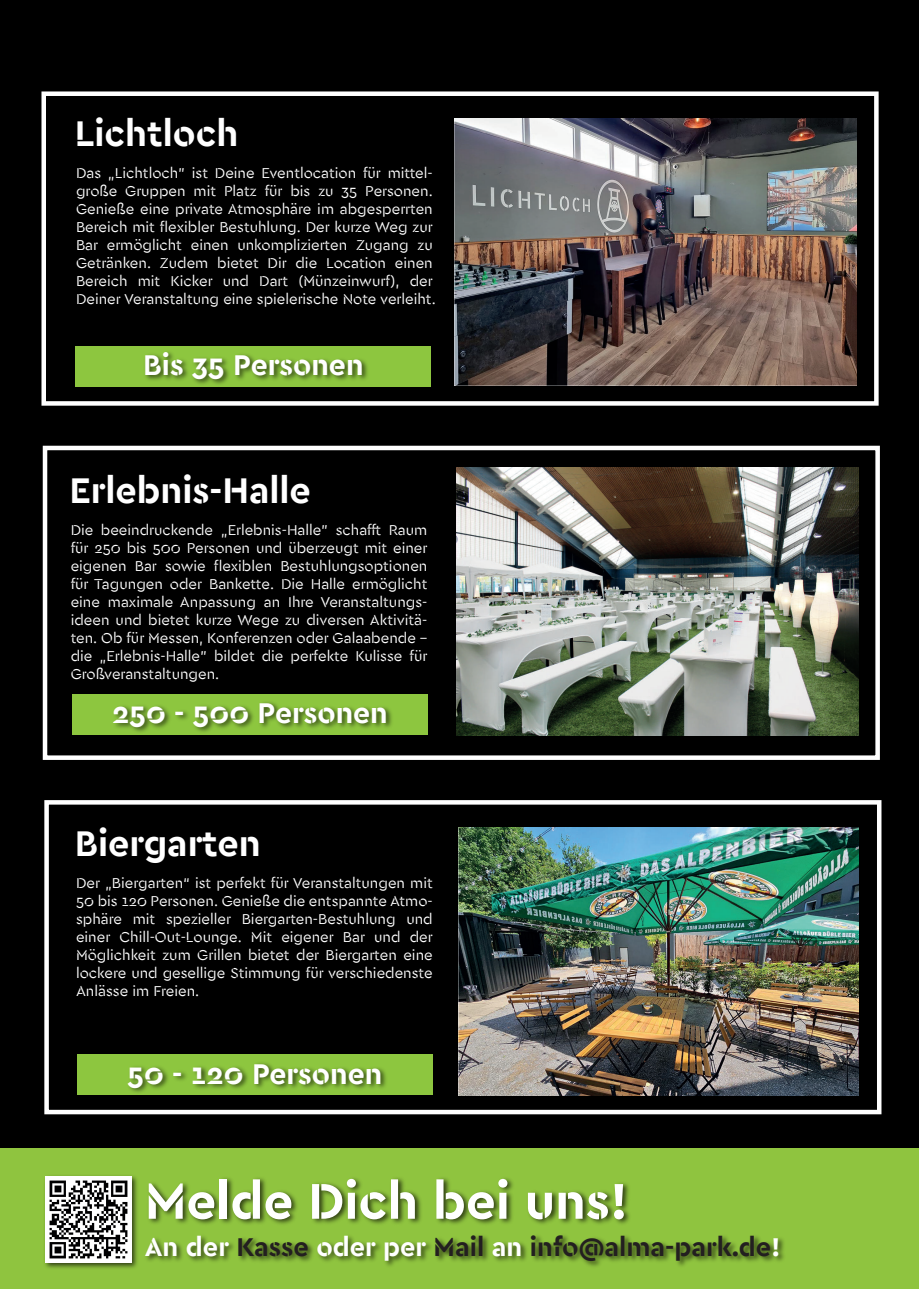
<style>
.page{position:relative;width:919px;height:1289px;background:#fff}
.page>*{position:absolute;margin:0;border:0;box-sizing:border-box;transform-origin:0 0}
.t1{font:700 52.5px "Cera Stencil PRO";color:#fff}
.t2{font:700 37.5px "Cera Stencil PRO";color:#fff}
.t3{font:700 30px "Cera Stencil PRO";color:#fff}
.t4{font:700 27px "Cera Stencil PRO";color:#231f20}
.t5{font:15px/18px "Cera Stencil";color:#fff;text-align:justify}
.s1{color:#fff}
</style>
<div class="page">
<div style="left:0;top:0;width:918px;height:1244px;background:#000"></div>
<div style="left:43px;top:446px;width:836px;height:314px;border:5px solid #fff"></div>
<div style="left:44px;top:800px;width:837px;height:314px;border:5px solid #fff"></div>
<div style="left:41px;top:91px;width:837px;height:314px;border:5px solid #fff"></div>
<img style="left:456px;top:467px;width:402px;height:268px">
<img style="left:459px;top:827px;width:399px;height:268px">
<img style="left:454px;top:118px;width:402px;height:268px">
<div style="left:0;top:1148px;width:918px;height:140px;background:#8fc43f"></div>
<img style="left:146px;top:1178px;width:638px;height:89px">
<img style="left:44px;top:1175px;width:94px;height:94px">
<img style="left:45px;top:1176px;width:86px;height:86px">
<img style="left:73px;top:346px;width:367px;height:60px">
<img style="left:69px;top:694px;width:368px;height:66px">
<img style="left:74px;top:1054px;width:368px;height:61px">
<h2 class="t2" style="left:75px;top:117px;width:165px">Lichtloch</h2>
<p class="t5" style="left:76px;top:165px;width:361px;text-align:left">Das „Lichtloch" ist Deine Eventlocation für mittel&shy;große Gruppen mit Platz für bis zu 35 Personen.<br>Genieße eine private Atmosphäre im abgesperrten Bereich mit flexibler Bestuhlung. Der kurze Weg zur Bar ermöglicht einen unkomplizierten Zugang zu Getränken. Zudem bietet Dir die Location einen Bereich mit Kicker und Dart (Münzeinwurf), der Deiner Veranstaltung eine spielerische Note verleiht.</p>
<h3 class="t3" style="left:143px;top:352px;width:222px">Bis 35 Personen</h3>
<h2 class="t2" style="left:69px;top:473px;width:243px">Erlebnis-Halle</h2>
<p class="t5" style="left:71px;top:521px;width:358px">Die beeindruckende „Erlebnis-Halle" schafft Raum für 250 bis 500 Personen und überzeugt mit einer eigenen Bar sowie flexiblen Bestuhlungsoptionen für Tagungen oder Bankette. Die Halle ermöglicht eine maximale Anpassung an Ihre Veranstaltungs&shy;ideen und bietet kurze Wege zu diversen Aktivitä&shy;ten. Ob für Messen, Konferenzen oder Galaabende – die „Erlebnis-Halle" bildet die perfekte Kulisse für Großveranstaltungen.</p>
<h3 class="t3" style="left:112px;top:699px;width:277px">250 - 500 Personen</h3>
<h2 class="t2" style="left:75px;top:826px;width:187px">Biergarten</h2>
<p class="t5" style="left:76px;top:874px;width:358px">Der „Biergarten“ ist perfekt für Veranstaltungen mit 50 bis 120 Personen. Genieße die entspannte Atmo&shy;sphäre mit spezieller Biergarten-Bestuhlung und einer Chill-Out-Lounge. Mit eigener Bar und der Möglichkeit zum Grillen bietet der Biergarten eine lockere und gesellige Stimmung für verschiedenste Anlässe im Freien.</p>
<h3 class="t3" style="left:127px;top:1060px;width:256px">50 - 120 Personen</h3>
<h1 class="t1" style="left:145px;top:1177px;width:484px">Melde Dich bei uns!</h1>
<h3 class="t4" style="left:145px;top:1235px;width:637px"><span class="s1">An der</span> Kasse <span class="s1">oder per</span> Mail <span class="s1">an</span> info@alma-park.de<span class="s1">!</span></h3>
</div>
